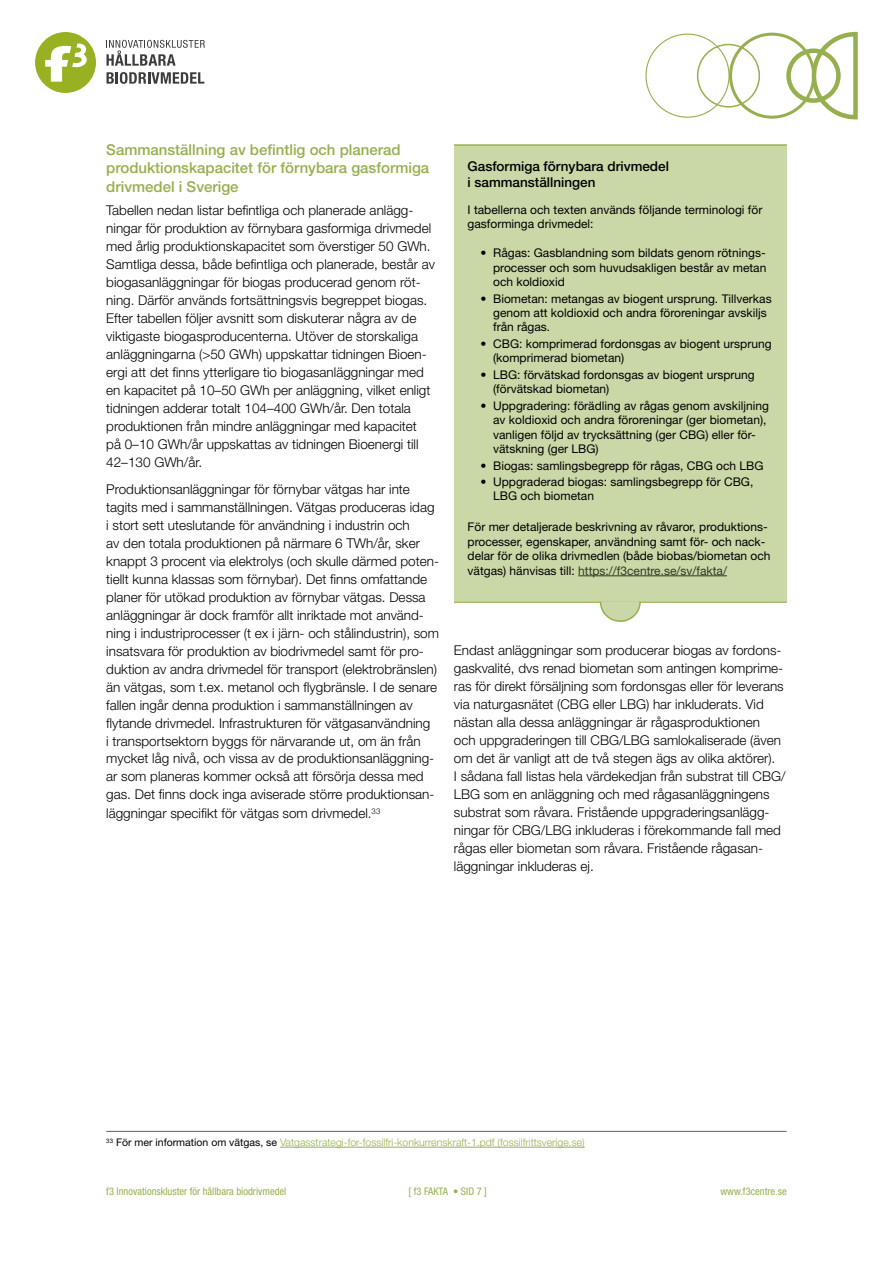
<style>
.page{position:relative;width:893px;height:1263px;background:#fff}
.page>*{position:absolute;margin:0;border:0;box-sizing:border-box;transform-origin:0 0}
.t1{font:500 15px/18.3px "Helvetica Neue LT Std";color:#96af4f}
.t2{font:300 13.5px/18px "Helvetica Neue LT Std";color:#000}
.t3{font:500 13.5px/16.2px "Helvetica Neue LT Std";color:#000}
.t4{font:12px/14.4px "Helvetica Neue LT Std";color:#000}
.t5{font:300 10.5px "Helvetica Neue LT Std";color:#96af4f}
.t6{font:condensed 10.5px "Helvetica Neue LT Std";color:#96af4f}
.s1{font-weight:300}
.s2{color:#2e3a21}
.s3{font-weight:400;color:#000}
</style>
<div class="page">
<svg style="left:106px;top:40px;width:99px;height:26px"></svg>
<svg style="left:107px;top:72px;width:97px;height:12px"></svg>
<div style="left:35px;top:32px;width:61px;height:61px;background:#97b122;border-radius:50%"></div>
<svg style="left:45px;top:43px;width:42px;height:39px"></svg>
<div style="left:729px;top:33px;width:86px;height:86px;border:3px solid #96af4f;border-radius:50%"></div>
<svg style="left:809px;top:31px;width:49px;height:89px"></svg>
<div style="left:786px;top:48px;width:55px;height:55px;border:4px solid #96af4f;border-radius:50%"></div>
<div style="left:697px;top:44px;width:63px;height:64px;border:2px solid #96af4f;border-radius:50%"></div>
<div style="left:454px;top:145px;width:333px;height:457px;background:#cad7a7"></div>
<hr style="left:578px;top:575px;width:149px;height:1px;background:#2e3a21">
<hr style="left:454px;top:602px;width:333px;height:1px;background:#96af4f">
<svg style="left:599px;top:601px;width:43px;height:21px"></svg>
<hr style="left:454px;top:145px;width:333px;height:1px;background:#96af4f">
<hr style="left:106px;top:1131px;width:681px;height:1px;background:#61615e">
<hr style="left:280px;top:1147px;width:305px;height:1px;background:#96af4f">
<p class="t1" style="left:106px;top:141px;width:324px">Sammanställning av befintlig och planerad produktionskapacitet för förnybara gasformiga drivmedel i Sverige</p>
<p class="t2" style="left:106px;top:201px;width:330px">Tabellen nedan listar befintliga och planerade anlägg&shy;ningar för produktion av förnybara gasformiga drivmedel med årlig produktionskapacitet som överstiger 50 GWh.<br>Samtliga dessa, både befintliga och planerade, består av biogasanläggningar för biogas producerad genom röt&shy;ning. Därför används fortsättningsvis begreppet biogas.<br>Efter tabellen följer avsnitt som diskuterar några av de viktigaste biogasproducenterna. Utöver de storskaliga anläggningarna (&gt;50 GWh) uppskattar tidningen Bioen&shy;ergi att det finns ytterligare tio biogasanläggningar med en kapacitet på 10–50 GWh per anläggning, vilket enligt tidningen adderar totalt 104–400 GWh/år. Den totala produktionen från mindre anläggningar med kapacitet<br>på 0–10 GWh/år uppskattas av tidningen Bioenergi till 42–130 GWh/år.</p>
<p class="t2" style="left:106px;top:479px;width:334px">Produktionsanläggningar för förnybar vätgas har inte tagits med i sammanställningen. Vätgas produceras idag i stort sett uteslutande för användning i industrin och<br>av den totala produktionen på närmare 6 TWh/år, sker knappt 3 procent via elektrolys (och skulle därmed poten&shy;tiellt kunna klassas som förnybar). Det finns omfattande planer för utökad produktion av förnybar vätgas. Dessa anläggningar är dock framför allt inriktade mot använd&shy;ning i industriprocesser (t ex i järn- och stålindustrin), som insatsvara för produktion av biodrivmedel samt för pro&shy;duktion av andra drivmedel för transport (elektrobränslen) än vätgas, som t.ex. metanol och flygbränsle. I de senare fallen ingår denna produktion i sammanställningen av flytande drivmedel. Infrastrukturen för vätgasanvändning<br>i transportsektorn byggs för närvarande ut, om än från mycket låg nivå, och vissa av de produktionsanläggning&shy;ar som planeras kommer också att försörja dessa med gas. Det finns dock inga aviserade större produktionsan&shy;läggningar specifikt för vätgas som drivmedel.<sup>33</sup></p>
<p class="t3" style="left:468px;top:158px;width:203px">Gasformiga förnybara drivmedel i sammanställningen</p>
<p class="t4" style="left:468px;top:202px;width:296px">I tabellerna och texten används följande terminologi för gasforminga drivmedel:</p>
<p class="t4" style="left:493px;top:246px;width:275px;text-align:justify;text-indent:-13px"><span class="s1">•</span> Rågas: Gasblandning som bildats genom rötnings&shy;processer och som huvudsakligen består av metan och koldioxid</p>
<p class="t4" style="left:493px;top:291px;width:280px;text-indent:-13px"><span class="s1">•</span> Biometan: metangas av biogent ursprung. Tillverkas genom att koldioxid och andra föroreningar avskiljs från rågas.</p>
<p class="t4" style="left:493px;top:336px;width:280px;text-indent:-13px"><span class="s1">•</span> CBG: komprimerad fordonsgas av biogent ursprung (komprimerad biometan)</p>
<p class="t4" style="left:493px;top:367px;width:263px;text-indent:-13px"><span class="s1">•</span> LBG: förvätskad fordonsgas av biogent ursprung (förvätskad biometan)</p>
<p class="t4" style="left:493px;top:398px;width:277px;text-indent:-13px"><span class="s1">•</span> Uppgradering: förädling av rågas genom avskiljning av koldioxid och andra föroreningar (ger biometan), vanligen följd av trycksättning (ger CBG) eller för&shy;vätskning (ger LBG)</p>
<p class="t4" style="left:480px;top:458px;width:285px"><span class="s1">•</span> Biogas: samlingsbegrepp för rågas, CBG och LBG</p>
<p class="t4" style="left:493px;top:474px;width:262px;text-indent:-13px"><span class="s1">•</span> Uppgraderad biogas: samlingsbegrepp för CBG,<br>LBG och biometan</p>
<p class="t4" style="left:468px;top:520px;width:304px">För mer detaljerade beskrivning av råvaror, produktions&shy;processer, egenskaper, användning samt för- och nack&shy;delar för de olika drivmedlen (både biobas/biometan och vätgas) hänvisas till: <span class="s2">https://f3centre.se/sv/fakta/</span></p>
<p class="t2" style="left:454px;top:641px;width:333px">Endast anläggningar som producerar biogas av fordons&shy;gaskvalité, dvs renad biometan som antingen komprime&shy;ras för direkt försäljning som fordonsgas eller för leverans via naturgasnätet (CBG eller LBG) har inkluderats. Vid nästan alla dessa anläggningar är rågasproduktionen<br>och uppgraderingen till CBG/LBG samlokaliserade (även om det är vanligt att de två stegen ägs av olika aktörer).<br>I sådana fall listas hela värdekedjan från substrat till CBG/ LBG som en anläggning och med rågasanläggningens substrat som råvara. Fristående uppgraderingsanlägg&shy;ningar för CBG/LBG inkluderas i förekommande fall med rågas eller biometan som råvara. Fristående rågasan&shy;läggningar inkluderas ej.</p>
<p class="t5" style="left:106px;top:1136px;width:480px"><sup>33</sup> <span class="s3">För mer information om vätgas, se</span> Vatgasstrategi-for-fossilfri-konkurrenskraft-1.pdf (fossilfrittsverige.se)</p>
<p class="t6" style="left:106px;top:1185px;width:182px">f3 Innovationskluster för hållbara biodrivmedel</p>
<p class="t6" style="left:408px;top:1185px;width:80px">[ f3 FAKTA • SID 7 ]</p>
<p class="t6" style="left:720px;top:1185px;width:68px">www.f3centre.se</p>
</div>
